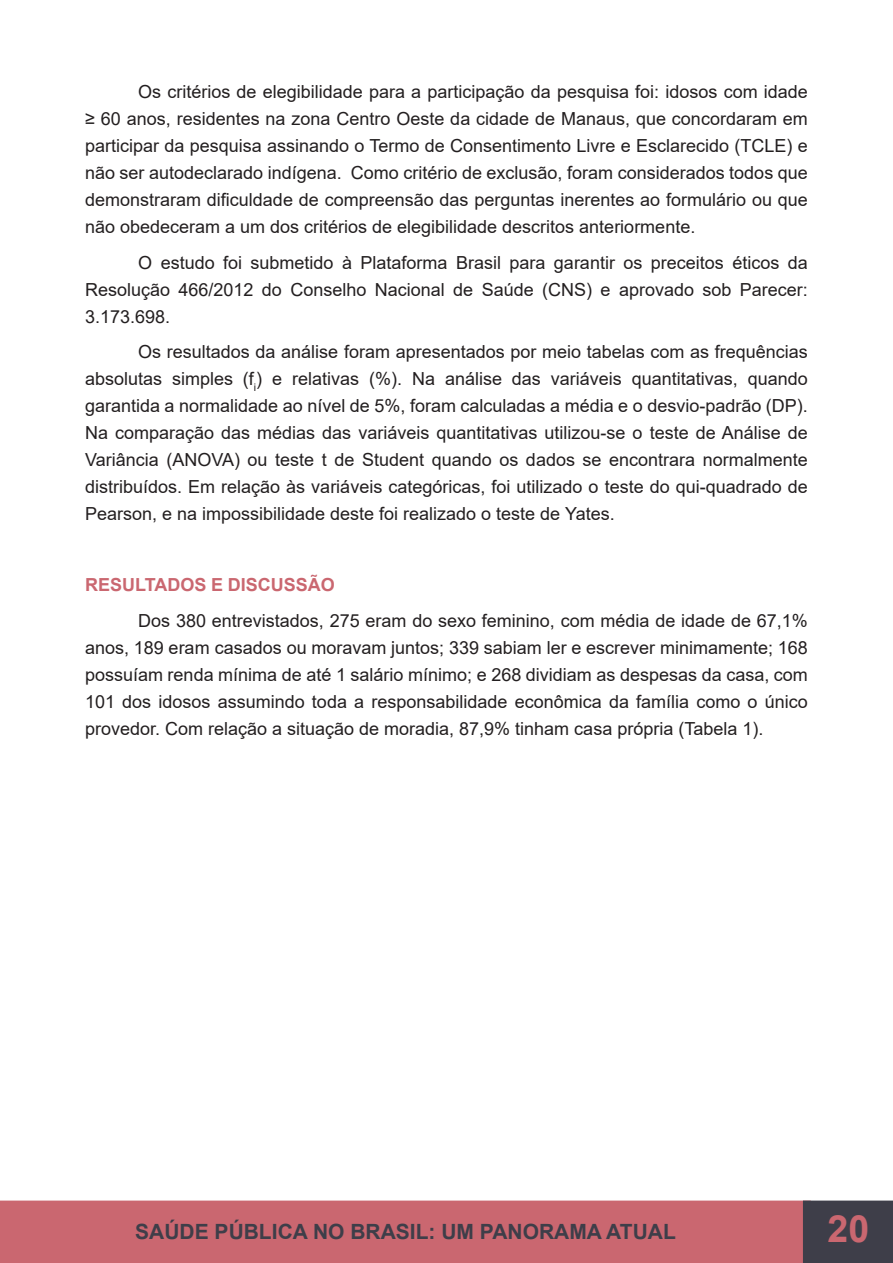
<style>
.page{position:relative;width:893px;height:1263px;background:#fff}
.page>*{position:absolute;margin:0;border:0;box-sizing:border-box;transform-origin:0 0}
.t1{font:700 37.5px "Arial";color:#ca6770}
.t2{font:700 21px "Arial";color:#3e3e49}
.Corpo_de_texto{font:18px/27px "Arial";color:#231f20;text-align:justify}
.Título_1{font:700 18px "Arial";color:#ca6770}
</style>
<div class="page">
<div style="left:1px;top:1201px;width:809px;height:61px;background:#ca6770"></div>
<div style="left:0;top:1200px;width:811px;height:63px;border:2px solid #ca6770"></div>
<div style="left:803px;top:1200px;width:90px;height:63px;background:#3e3e49;border:2px solid #3e3e49"></div>
<div style="left:812px;top:1214px;width:72px;height:49px;background:#3e3e49"></div>
<p class="Corpo_de_texto" style="left:85px;top:78px;width:724px;text-indent:53px">Os critérios de elegibilidade para a participação da pesquisa foi: idosos com idade ≥ 60 anos, residentes na zona Centro Oeste da cidade de Manaus, que concordaram em participar da pesquisa assinando o Termo de Consentimento Livre e Esclarecido (TCLE) e não ser autodeclarado indígena. Como critério de exclusão, foram considerados todos que demonstraram dificuldade de compreensão das perguntas inerentes ao formulário ou que não obedeceram a um dos critérios de elegibilidade descritos anteriormente.</p>
<p class="Corpo_de_texto" style="left:85px;top:249px;width:724px;text-indent:53px">O estudo foi submetido à Plataforma Brasil para garantir os preceitos éticos da Resolução 466/2012 do Conselho Nacional de Saúde (CNS) e aprovado sob Parecer:<br>3.173.698.</p>
<p class="Corpo_de_texto" style="left:85px;top:338px;width:724px;text-indent:53px">Os resultados da análise foram apresentados por meio tabelas com as frequências absolutas simples (f<sub>i</sub>) e relativas (%). Na análise das variáveis quantitativas, quando garantida a normalidade ao nível de 5%, foram calculadas a média e o desvio-padrão (DP).<br>Na comparação das médias das variáveis quantitativas utilizou-se o teste de Análise de Variância (ANOVA) ou teste t de Student quando os dados se encontrara normalmente distribuídos. Em relação às variáveis categóricas, foi utilizado o teste do qui-quadrado de Pearson, e na impossibilidade deste foi realizado o teste de Yates.</p>
<p class="Título_1" style="left:85px;top:572px;width:251px">RESULTADOS E DISCUSSÃO</p>
<p class="Corpo_de_texto" style="left:85px;top:607px;width:724px;text-indent:53px">Dos 380 entrevistados, 275 eram do sexo feminino, com média de idade de 67,1% anos, 189 eram casados ou moravam juntos; 339 sabiam ler e escrever minimamente; 168 possuíam renda mínima de até 1 salário mínimo; e 268 dividiam as despesas da casa, com 101 dos idosos assumindo toda a responsabilidade econômica da família como o único provedor. Com relação a situação de moradia, 87,9% tinham casa própria (Tabela 1).</p>
<p class="t2" style="left:135px;top:1217px;width:542px">SAÚDE PÚBLICA NO BRASIL: UM PANORAMA ATUAL</p>
<h1 class="t1" style="left:827px;top:1202px;width:43px">20</h1>
</div>
